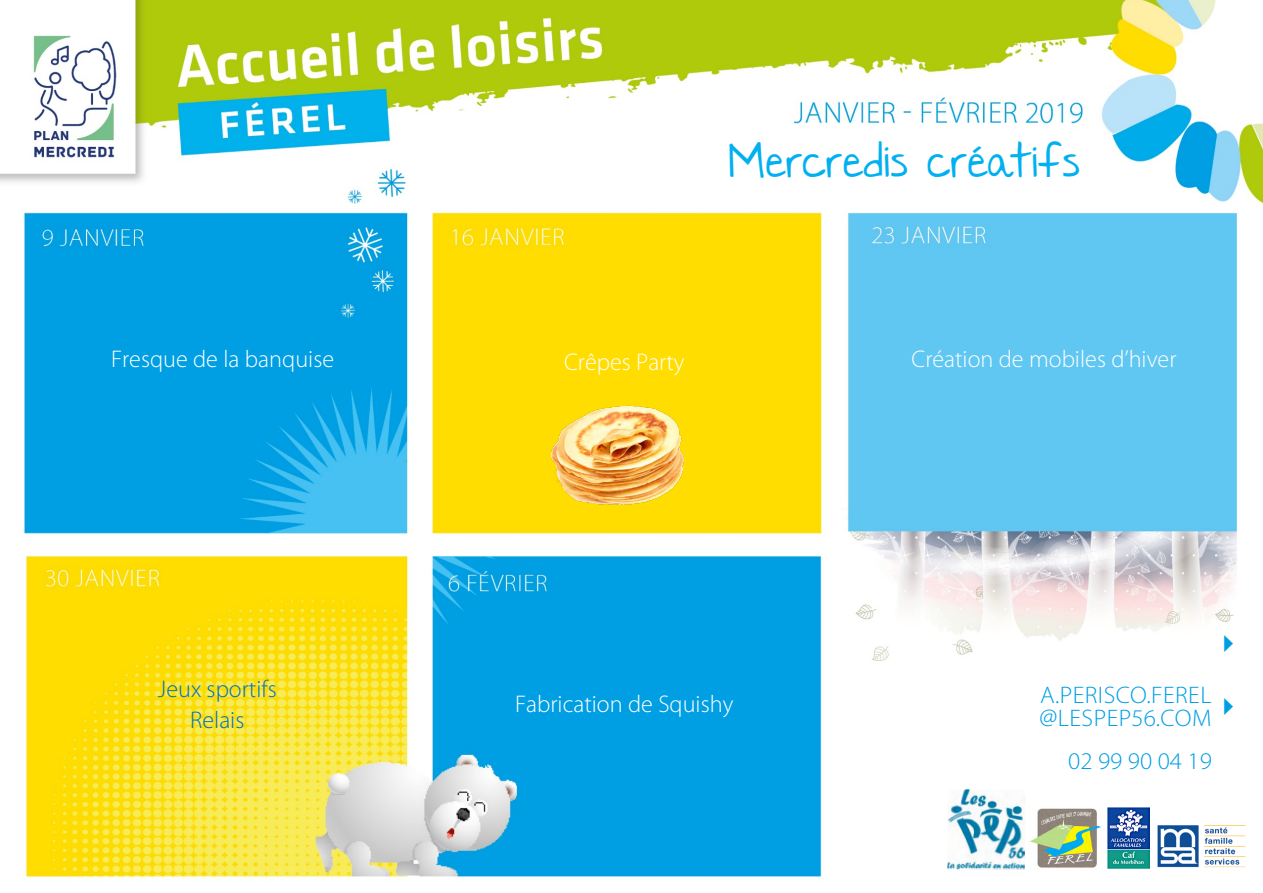
<style>
.page{position:relative;width:1263px;height:893px;background:#fff}
.page>*{position:absolute;margin:0;border:0;box-sizing:border-box;transform-origin:0 0}
.t1{font:39.45px "Nothing You Could Say";color:#00b0f0}
.t2{font:300 24.15px "Myriad Pro";color:#fff}
.t3{font:300 24.15px/30.9px "Myriad Pro";color:#0070c0;text-align:center}
.t4{font:300 24px/22.5px "Myriad Pro";letter-spacing:.02em;color:#009fe3;scale:1.04 1}
</style>
<div class="page">
<img style="left:0;top:0;width:1263px;height:878px">
<img style="left:1108px;top:808px;width:41px;height:60px">
<img style="left:1156px;top:825px;width:91px;height:43px">
<img style="left:1030px;top:807px;width:75px;height:62px">
<img style="left:947px;top:789px;width:78px;height:81px">
<img style="left:551px;top:401px;width:161px;height:107px">
<svg style="left:1224px;top:635px;width:9px;height:17px"></svg>
<svg style="left:1224px;top:698px;width:9px;height:17px"></svg>
<p class="t2" style="left:111px;top:344px;width:224px">Fresque de la banquise</p>
<p class="t3" style="left:158px;top:673px;width:120px">Jeux sportifs<br>Relais</p>
<h1 class="t1" style="left:729px;top:130px;width:353px">Mercredis créatifs</h1>
<p class="t2" style="left:564px;top:348px;width:122px">Crêpes Party</p>
<p class="t2" style="left:911px;top:344px;width:266px">Création de mobiles d’hiver</p>
<p class="t2" style="left:515px;top:689px;width:220px">Fabrication de Squishy</p>
<p class="t4" style="left:1039px;top:684px;width:167px">A.PERISCO.FEREL @LESPEP56.COM</p>
<p class="t4" style="left:1068px;top:750px;width:140px">02 99 90 04 19</p>
</div>
